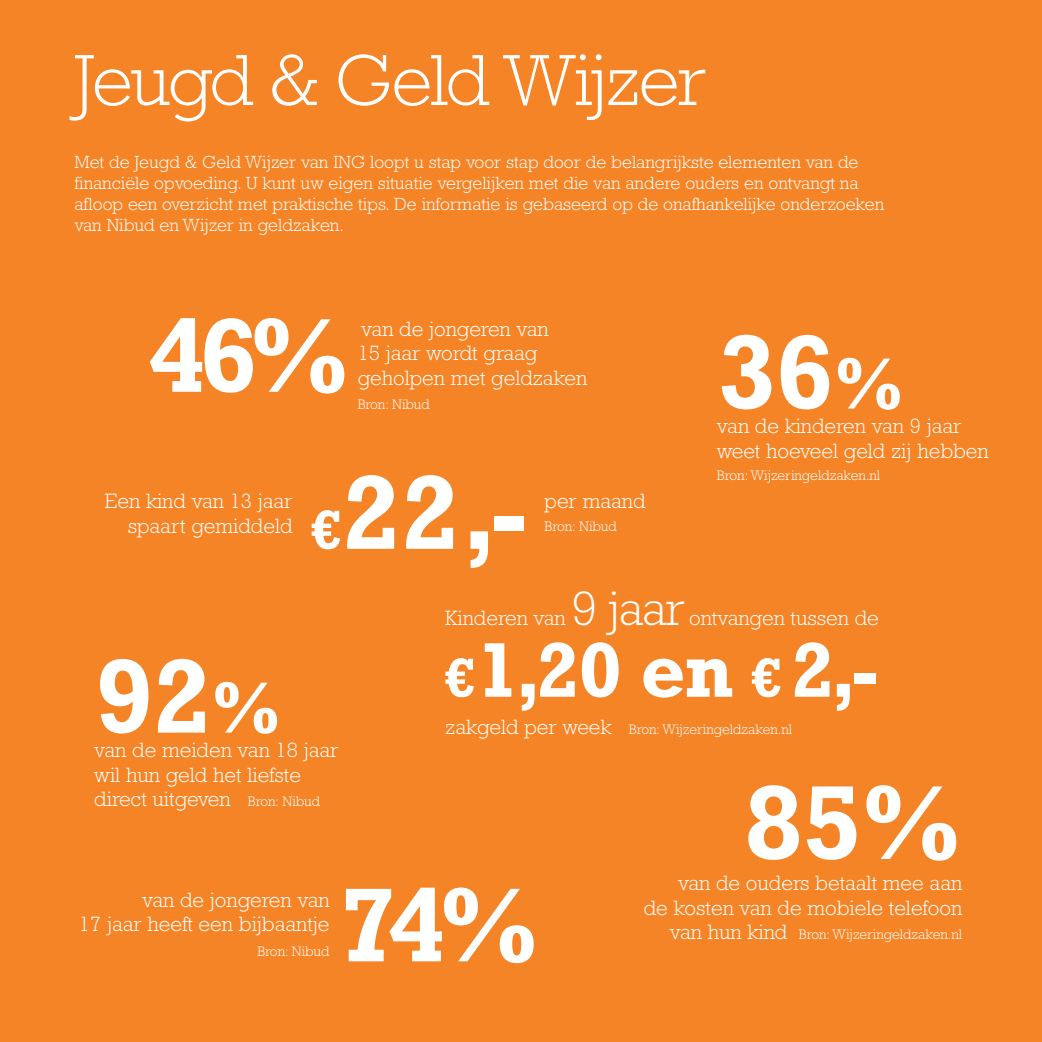
<style>
.page{position:relative;width:1042px;height:1042px;background:#f58426}
.page>*{position:absolute;margin:0;border:0;box-sizing:border-box;transform-origin:0 0}
.t1{font:700 106.75px "Rockwell Std";color:#fff}
.t2{font:700 78.75px "Rockwell Std";color:#fff}
.t3{font:300 73.5px "Rockwell Std";letter-spacing:-.03em;color:#fff}
.t4{font:700 73.5px "Rockwell Std";color:#fff}
.t5{font:300 49px "Rockwell Std";color:#fff}
.t6{font:300 21px/24.5px "Rockwell Std";color:#fff;text-align:right}
.t7{font:300 17.85px/21px "Rockwell Std";color:#fff}
.t8{font:300 14px "Rockwell Std";color:#fff}
.s1{font-size:56px}
.s2{font-size:14px}
.s3{font-size:21px}
</style>
<div class="page">
<h3 class="t3" style="left:74px;top:52px;width:633px">Jeugd &amp; Geld Wijzer</h3>
<p class="t7" style="left:74px;top:153px;width:811px">Met de Jeugd &amp; Geld Wijzer van ING loopt u stap voor stap door de belangrijkste elementen van de financiële opvoeding. U kunt uw eigen situatie vergelijken met die van andere ouders en ontvangt na afloop een overzicht met praktische tips. De informatie is gebaseerd op de onafhankelijke onderzoeken van Nibud en Wijzer in geldzaken.</p>
<h1 class="t1" style="left:149px;top:315px;width:201px">46%</h1>
<p class="t6" style="left:358px;top:318px;width:231px;text-align:left">van de jongeren van<br>15 jaar wordt graag geholpen met geldzaken</p>
<p class="t8" style="left:358px;top:399px;width:74px">Bron: Nibud</p>
<h1 class="t1" style="left:311px;top:472px;width:217px"><span class="s1">€</span>22,-</h1>
<p class="t6" style="left:105px;top:491px;width:189px">Een kind van 13 jaar spaart gemiddeld</p>
<p class="t6" style="left:544px;top:491px;width:102px">per maand</p>
<p class="t8" style="left:544px;top:521px;width:74px">Bron: Nibud</p>
<h1 class="t1" style="left:717px;top:332px;width:119px">36</h1>
<p class="t6" style="left:717px;top:416px;width:246px">van de kinderen van 9 jaar</p>
<h3 class="t4" style="left:835px;top:356px;width:70px">%</h3>
<p class="t6" style="left:717px;top:440px;width:273px">weet hoeveel geld zij hebben</p>
<p class="t8" style="left:717px;top:470px;width:165px">Bron: Wijzeringeldzaken.nl</p>
<h1 class="t1" style="left:94px;top:656px;width:119px">92</h1>
<p class="t6" style="left:94px;top:740px;width:246px">van de meiden van 18 jaar</p>
<h3 class="t4" style="left:212px;top:680px;width:70px">%</h3>
<p class="t6" style="left:94px;top:764px;width:227px;text-align:left">wil hun geld het liefste direct uitgeven <span class="s2">Bron: Nibud</span></p>
<h3 class="t5" style="left:571px;top:589px;width:115px">9 jaar</h3>
<p class="t6" style="left:445px;top:608px;width:122px">Kinderen van</p>
<p class="t6" style="left:689px;top:608px;width:191px">ontvangen tussen de</p>
<h2 class="t2" style="left:445px;top:640px;width:435px"><span class="s1">€</span>1,20 en <span class="s1">€</span> 2,-</h2>
<p class="t8" style="left:445px;top:723px;width:348px"><span class="s3">zakgeld per week</span> Bron: Wijzeringeldzaken.nl</p>
<h1 class="t1" style="left:744px;top:782px;width:218px">85%</h1>
<p class="t6" style="left:79px;top:889px;width:252px">van de jongeren van<br>17 jaar heeft een bijbaantje</p>
<p class="t8" style="left:257px;top:945px;width:74px">Bron: Nibud</p>
<h1 class="t1" style="left:339px;top:884px;width:201px">74%</h1>
<p class="t6" style="left:644px;top:873px;width:320px">van de ouders betaalt mee aan<br>de kosten van de mobiele telefoon</p>
<p class="t8" style="left:670px;top:929px;width:294px"><span class="s3">van hun kind</span> Bron: Wijzeringeldzaken.nl</p>
</div>
